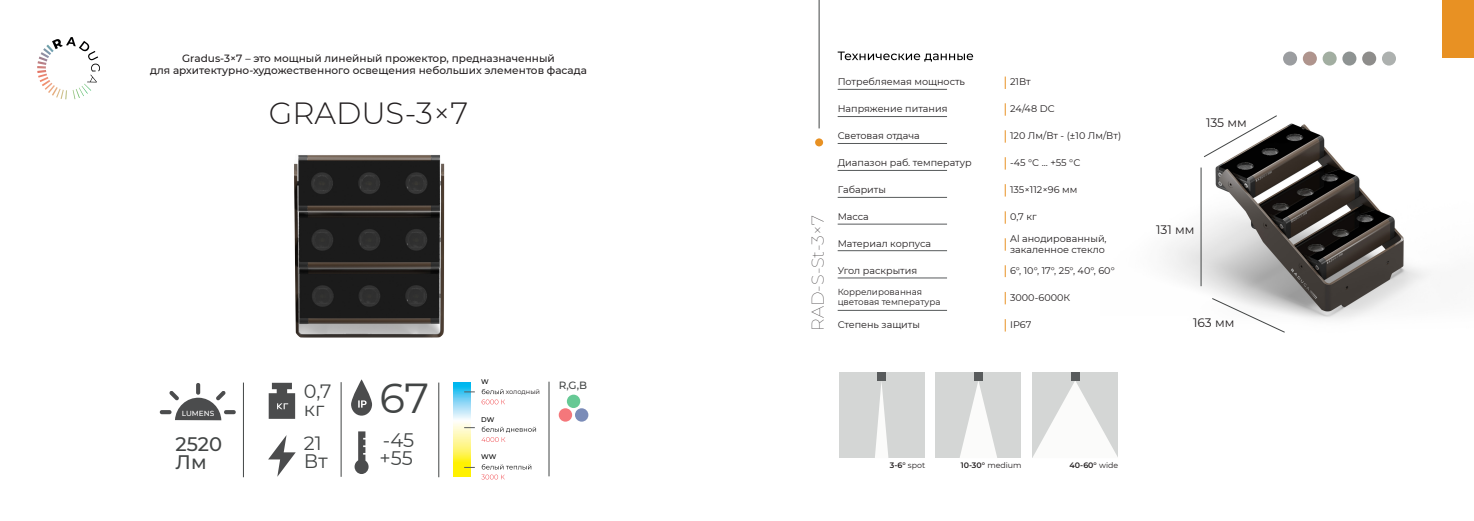
<style>
.page{position:relative;width:1474px;height:521px;background:#fff}
.page>*{position:absolute;margin:0;border:0;box-sizing:border-box;transform-origin:0 0}
.t1{font:41.82px "Montserrat";color:#424545}
.t2{font:300 30.62px "Montserrat";color:#231f20}
.t3{font:19.51px/18.4px "Montserrat";color:#424545}
.t4{font:500 19.51px/18.4px "Montserrat";color:#424545}
.t5{font:19.25px/18.4px "Montserrat";color:#424545}
.t6{font:100 17.5px "Montserrat";color:#231f20}
.t7{font:12.25px "Montserrat";color:#231f20}
.t8{font:500 10.5px/12.6px "Montserrat";color:#231f20;text-align:center}
.t9{font:500 10.5px "Montserrat";color:#424545}
.t10{font:9.62px/11.5px "Montserrat";color:#231f20}
.t11{font:8.75px/10.5px "Montserrat";color:#231f20}
.t12{font:600 7.88px "Montserrat";color:#231f20}
.t13{font:500 7.35px "Montserrat";color:#fff}
.t14{font:500 6.74px "Montserrat";color:#000001}
.t15{font:6.56px "Montserrat";color:#231f20}
.s1{font-weight:400}
</style>
<div class="page">
<img style="left:1165px;top:123px;width:264px;height:197px">
<hr style="left:818px;top:0;width:1px;height:128px;background:#424545">
<div style="left:815px;top:138px;width:8px;height:8px;background:#e89123;border-radius:50%"></div>
<div style="left:1441px;top:0;width:32px;height:58px;background:#e89123"></div>
<hr style="left:1200px;top:168px;width:1px;height:118px;background:#424545">
<svg style="left:1211px;top:297px;width:74px;height:36px"></svg>
<svg style="left:1202px;top:115px;width:75px;height:43px"></svg>
<svg style="left:837px;top:52px;width:136px;height:10px"></svg>
<svg style="left:37px;top:37px;width:63px;height:62px"></svg>
<div style="left:1282px;top:52px;width:14px;height:14px;background:#9b9da0;border-radius:50%"></div>
<div style="left:1302px;top:52px;width:14px;height:14px;background:#af948d;border-radius:50%"></div>
<div style="left:1322px;top:52px;width:14px;height:14px;background:#a2aea1;border-radius:50%"></div>
<div style="left:1342px;top:52px;width:14px;height:14px;background:#8e9392;border-radius:50%"></div>
<div style="left:1362px;top:52px;width:14px;height:14px;background:#8e8d8b;border-radius:50%"></div>
<div style="left:1381px;top:52px;width:14px;height:14px;background:#adb1af;border-radius:50%"></div>
<img style="left:294px;top:155px;width:150px;height:183px">
<svg style="left:1005px;top:319px;width:1px;height:12px"></svg>
<svg style="left:1005px;top:103px;width:1px;height:13px"></svg>
<hr style="left:837px;top:116px;width:110px;height:1px;background:#585b5c">
<svg style="left:1005px;top:130px;width:1px;height:13px"></svg>
<hr style="left:837px;top:143px;width:110px;height:1px;background:#585b5c">
<svg style="left:1005px;top:157px;width:1px;height:13px"></svg>
<hr style="left:837px;top:170px;width:110px;height:1px;background:#585b5c">
<svg style="left:1005px;top:184px;width:1px;height:13px"></svg>
<hr style="left:837px;top:197px;width:110px;height:1px;background:#585b5c">
<svg style="left:1005px;top:211px;width:1px;height:13px"></svg>
<hr style="left:837px;top:224px;width:110px;height:1px;background:#585b5c">
<svg style="left:1005px;top:238px;width:1px;height:13px"></svg>
<hr style="left:837px;top:250px;width:110px;height:1px;background:#585b5c">
<svg style="left:1005px;top:265px;width:1px;height:12px"></svg>
<hr style="left:837px;top:278px;width:110px;height:1px;background:#585b5c">
<svg style="left:1005px;top:292px;width:1px;height:12px"></svg>
<hr style="left:837px;top:310px;width:110px;height:1px;background:#585b5c">
<hr style="left:837px;top:89px;width:110px;height:1px;background:#585b5c">
<svg style="left:1005px;top:77px;width:1px;height:12px"></svg>
<div style="left:935px;top:372px;width:86px;height:86px;background:#d4d6d5"></div>
<svg style="left:960px;top:380px;width:37px;height:78px"></svg>
<div style="left:974px;top:372px;width:8px;height:8px;background:#585b5c"></div>
<div style="left:838px;top:372px;width:86px;height:86px;background:#d4d6d5"></div>
<svg style="left:875px;top:380px;width:13px;height:78px"></svg>
<div style="left:877px;top:372px;width:8px;height:8px;background:#585b5c"></div>
<div style="left:1032px;top:372px;width:86px;height:86px;background:#d4d6d5"></div>
<svg style="left:1032px;top:380px;width:86px;height:78px"></svg>
<div style="left:1071px;top:372px;width:8px;height:8px;background:#585b5c"></div>
<svg style="left:351px;top:379px;width:21px;height:37px"></svg>
<svg style="left:354px;top:431px;width:14px;height:43px"></svg>
<hr style="left:243px;top:382px;width:1px;height:95px;background:#424545">
<svg style="left:269px;top:383px;width:26px;height:36px"></svg>
<svg style="left:268px;top:435px;width:28px;height:42px"></svg>
<hr style="left:341px;top:382px;width:1px;height:95px;background:#424545">
<hr style="left:438px;top:382px;width:1px;height:95px;background:#424545">
<hr style="left:548px;top:382px;width:1px;height:94px;background:#424545">
<svg style="left:159px;top:383px;width:77px;height:37px"></svg>
<svg style="left:558px;top:408px;width:14px;height:14px"></svg>
<div style="left:575px;top:408px;width:13px;height:14px;background:#7b8cb8;border-radius:50%"></div>
<svg style="left:567px;top:395px;width:13px;height:13px"></svg>
<svg style="left:453px;top:382px;width:18px;height:94px;background:#c7e6a5"></svg>
<svg style="left:481px;top:389px;width:24px;height:15px"></svg>
<svg style="left:481px;top:426px;width:55px;height:16px"></svg>
<svg style="left:482px;top:464px;width:49px;height:5px"></svg>
<svg style="left:481px;top:475px;width:24px;height:4px"></svg>
<p class="t8" style="left:150px;top:51px;width:438px">Gradus-3×7 – это мощный линейный прожектор, предназначенный<br>для архитектурно-художественного освещения небольших элементов фасада</p>
<h2 class="t2" style="left:269px;top:95px;width:201px">GRADUS-3×7</h2>
<p class="t13" style="left:182px;top:410px;width:34px">LUMENS</p>
<h3 class="t4" style="left:176px;top:436px;width:48px">2520<br>Лм</h3>
<h3 class="t5" style="left:304px;top:381px;width:29px">0,7 кг</h3>
<h3 class="t5" style="left:304px;top:433px;width:19px">21</h3>
<h3 class="t3" style="left:304px;top:451px;width:25px">Вт</h3>
<h1 class="t1" style="left:379px;top:369px;width:51px">67</h1>
<h3 class="t3" style="left:379px;top:430px;width:36px">-45 +55</h3>
<p class="t14" style="left:481px;top:379px;width:9px">W</p>
<p class="t14" style="left:481px;top:416px;width:15px">DW</p>
<p class="t14" style="left:481px;top:454px;width:17px">WW</p>
<p class="t15" style="left:506px;top:387px;width:36px">холодный</p>
<p class="t9" style="left:558px;top:381px;width:30px">R,G,B</p>
<p class="t10" style="left:837px;top:76px;width:129px">Потребляемая мощность</p>
<p class="t10" style="left:1010px;top:76px;width:22px">21Вт</p>
<p class="t10" style="left:837px;top:102px;width:111px">Напряжение питания</p>
<p class="t10" style="left:1010px;top:102px;width:46px">24/48 DC</p>
<p class="t10" style="left:837px;top:129px;width:84px">Световая отдача</p>
<p class="t10" style="left:1010px;top:129px;width:112px">120 Лм/Вт - (±10 Лм/Вт)</p>
<p class="t10" style="left:837px;top:156px;width:136px">Диапазон раб. температур</p>
<p class="t10" style="left:1010px;top:156px;width:72px">-45 °С ... +55 °С</p>
<p class="t10" style="left:837px;top:183px;width:50px">Габариты</p>
<p class="t10" style="left:1010px;top:183px;width:69px">135×112×96 мм</p>
<p class="t10" style="left:837px;top:210px;width:33px">Масса</p>
<p class="t10" style="left:1010px;top:210px;width:28px">0,7 кг</p>
<p class="t10" style="left:1010px;top:232px;width:98px">Al анодированный, закаленное стекло</p>
<p class="t7" style="left:1205px;top:114px;width:42px">135 мм</p>
<h3 class="t6" style="left:807px;top:331px;width:117px;rotate:-90deg">RAD-S-St-3×7</h3>
<p class="t7" style="left:1155px;top:221px;width:40px">131 мм</p>
<p class="t10" style="left:837px;top:237px;width:95px">Материал корпуса</p>
<p class="t10" style="left:837px;top:264px;width:81px">Угол раскрытия</p>
<p class="t10" style="left:1010px;top:264px;width:106px">6°, 10°, 17°, 25°, 40°, 60°</p>
<p class="t10" style="left:1010px;top:291px;width:62px">3000-6000К</p>
<p class="t11" style="left:837px;top:286px;width:104px">Коррелированная цветовая температура</p>
<p class="t10" style="left:837px;top:318px;width:84px">Степень защиты</p>
<p class="t10" style="left:1010px;top:318px;width:23px">IP67</p>
<p class="t7" style="left:1193px;top:314px;width:43px">163 мм</p>
<p class="t12" style="left:890px;top:461px;width:37px">3-6° <span class="s1">spot</span></p>
<p class="t12" style="left:960px;top:461px;width:62px">10-30° <span class="s1">medium</span></p>
<p class="t12" style="left:1069px;top:461px;width:50px">40-60° <span class="s1">wide</span></p>
</div>
